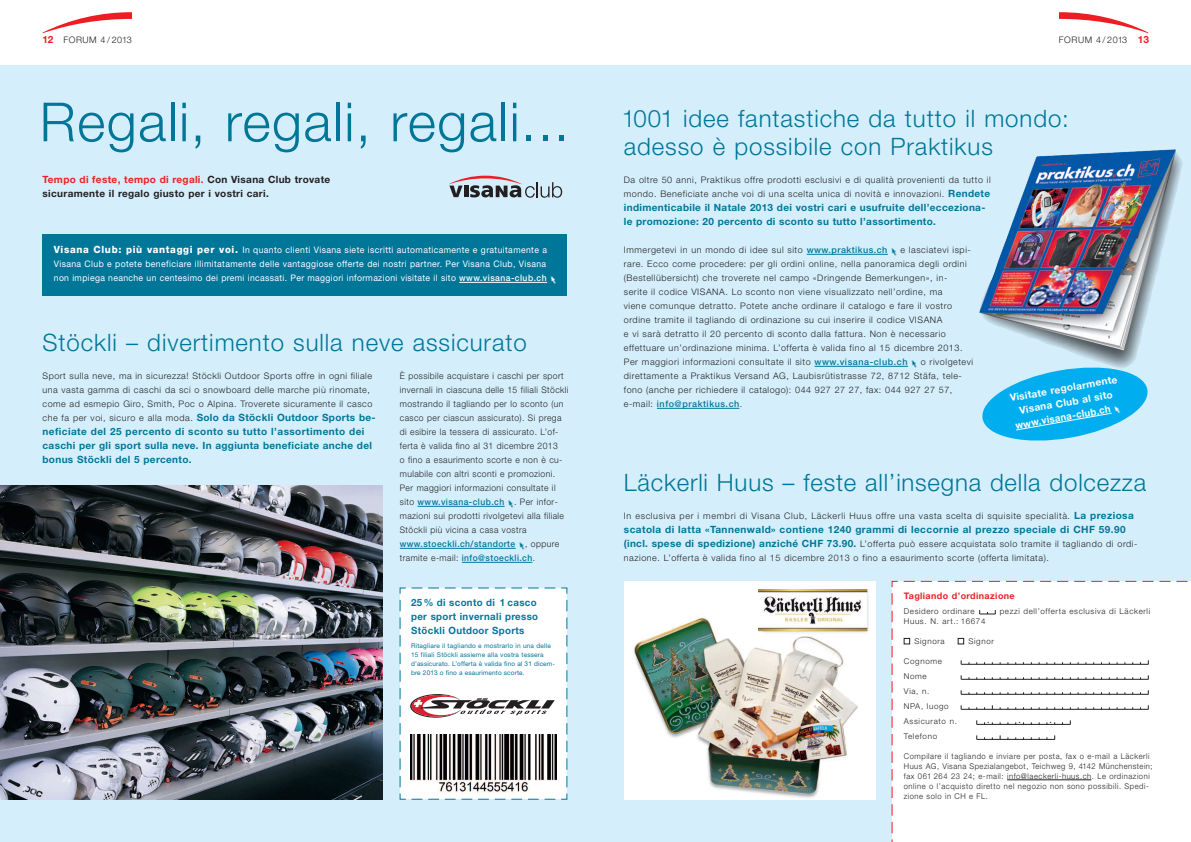
<style>
.page{position:relative;width:1191px;height:842px;background:#fff}
.page>*{position:absolute;margin:0;border:0;box-sizing:border-box;transform-origin:0 0}
.t1{font:300 54px "Helvetica Neue";letter-spacing:.025em;color:#007699}
.t2{font:300 24px/28px "Helvetica Neue";letter-spacing:.04em;color:#007699}
.t3{font:300 11px "Helvetica Neue";color:#231f20}
.t4{font:700 10px/14px "Helvetica Neue";letter-spacing:.035em;color:#007699}
.t5{font:700 10px/14px "Helvetica Neue";letter-spacing:.035em;color:#231f20}
.t6{font:700 10px "Helvetica Neue";color:#fff}
.t7{font:700 10px "Helvetica Neue";color:#fff;scale:.95 1}
.t8{font:300 9px/14px "Helvetica Neue";letter-spacing:.06em;color:#231f20}
.t9{font:300 9px/14px "Helvetica Neue";letter-spacing:.06em;color:#231f20;scale:.95 1}
.t10{font:9px/14px "Helvetica Neue";letter-spacing:.04em;color:#fff;text-align:justify;scale:.96 1}
.t11{font:700 9px "Helvetica Neue";letter-spacing:.045em;color:#ee1d23}
.t12{font:300 8px/10px "Helvetica Neue";letter-spacing:.07em;color:#231f20;scale:.95 1}
.t13{font:300 8px/15px "Helvetica Neue";letter-spacing:.07em;color:#231f20}
.t14{font:6.5px/9px "Helvetica Neue";letter-spacing:.025em;color:#007699}
.s1{font-weight:700;font-size:10px;color:#ee1d23}
.s2{color:#ee1d23}
.s3{font-weight:800;font-size:10px}
.s4{font-weight:500}
.s5{font-weight:300;font-size:9px;color:#231f20}
.s6{font-weight:500;color:#007699}
.s7{font-weight:700;font-size:10px;color:#007699}
.s8{color:#fff}
</style>
<div class="page">
<div style="left:0;top:65px;width:1191px;height:777px;background:#d4effb"></div>
<img style="left:0;top:485px;width:383px;height:314px">
<svg style="left:449px;top:176px;width:113px;height:22px"></svg>
<hr style="left:417px;top:506px;width:87px;height:1px;background:#007699">
<hr style="left:400px;top:548px;width:116px;height:1px;background:#007699">
<hr style="left:462px;top:562px;width:70px;height:1px;background:#007699">
<svg style="left:508px;top:500px;width:6px;height:8px"></svg>
<svg style="left:519px;top:542px;width:6px;height:8px"></svg>
<hr style="left:806px;top:254px;width:82px;height:1px;background:#007699">
<hr style="left:814px;top:366px;width:94px;height:1px;background:#007699">
<hr style="left:657px;top:408px;width:82px;height:1px;background:#007699">
<svg style="left:891px;top:247px;width:6px;height:9px"></svg>
<svg style="left:911px;top:359px;width:6px;height:9px"></svg>
<svg style="left:1059px;top:12px;width:89px;height:21px"></svg>
<svg style="left:43px;top:12px;width:89px;height:21px"></svg>
<svg style="left:399px;top:587px;width:168px;height:213px;background:#dadbdc"></svg>
<img style="left:979px;top:149px;width:204px;height:214px">
<div style="left:891px;top:581px;width:300px;height:261px;background:#fff"></div>
<div style="left:624px;top:581px;width:251px;height:218px;background:#fff"></div>
<img style="left:633px;top:617px;width:225px;height:181px">
<img style="left:758px;top:589px;width:111px;height:46px">
<div style="left:43px;top:234px;width:524px;height:61px;background:#007699"></div>
<hr style="left:459px;top:282px;width:88px;height:1px;background:#fff">
<svg style="left:550px;top:276px;width:6px;height:8px"></svg>
<svg style="left:982px;top:363px;width:166px;height:78px"></svg>
<p class="t8" style="left:43px;top:33px;width:91px"><span class="s1">12</span> FORUM 4 / 2013</p>
<p class="t8" style="left:1058px;top:33px;width:92px">FORUM 4 / 2013 <span class="s1">13</span></p>
<h1 class="t1" style="left:40px;top:103px;width:531px">Regali, regali, regali...</h1>
<p class="t5" style="left:43px;top:174px;width:289px"><span class="s2">Tempo di feste, tempo di regali.</span> Con Visana Club trovate sicuramente il regalo giusto per i vostri cari.</p>
<p class="t10" style="left:54px;top:244px;width:515px"><span class="s3">Visana Club: più vantaggi per voi.</span> In quanto clienti Visana siete iscritti automaticamente e gratuitamente a Visana Club e potete beneficiare illimitatamente delle vantaggiose offerte dei nostri partner. Per Visana Club, Visana non impiega neanche un centesimo dei premi incassati. Per maggiori informazioni visitate il sito <span class="s4">www.visana-club.ch</span></p>
<h2 class="t2" style="left:43px;top:331px;width:486px">Stöckli – divertimento sulla neve assicurato</h2>
<p class="t8" style="left:43px;top:370px;width:331px">Sport sulla neve, ma in sicurezza! Stöckli Outdoor Sports offre in ogni filiale una vasta gamma di caschi da sci o snowboard delle marche più rinomate, come ad esmepio Giro, Smith, Poc o Alpina. Troverete sicuramente il casco</p>
<p class="t4" style="left:43px;top:412px;width:334px"><span class="s5">che fa per voi, sicuro e alla moda.</span> Solo da Stöckli Outdoor Sports be&shy;neficiate del 25 percento di sconto su tutto l’assortimento dei caschi per gli sport sulla neve. In aggiunta beneficiate anche del bonus Stöckli del 5 percento.</p>
<p class="t9" style="left:400px;top:370px;width:179px">È possibile acquistare i caschi per sport invernali in ciascuna delle 15 filiali Stöckli mostrando il tagliando per lo sconto (un casco per ciascun assicurato). Si prega di esibire la tessera di assicurato. L’of&shy;ferta è valida fino al 31 dicembre 2013<br>o fino a esaurimento scorte e non è cu&shy;mulabile con altri sconti e promozioni.<br>Per maggiori informazioni consultate il sito <span class="s6">www.visana-club.ch</span> . Per infor&shy;mazioni sui prodotti rivolgetevi alla filiale Stöckli più vicina a casa vostra <span class="s6">www.stoeckli.ch/standorte</span> , oppure tramite e-mail: <span class="s6">info@stoeckli.ch</span>.</p>
<p class="t4" style="left:411px;top:596px;width:128px">25% di sconto di 1 casco per sport invernali presso<br>Stöckli Outdoor Sports</p>
<p class="t14" style="left:411px;top:642px;width:145px">Ritagliare il tagliando e mostrarlo in una delle 15 filiali Stöckli assieme alla vostra tessera d’assicurato. L’offerta è valida fino al 31 dicem&shy;bre 2013 o fino a esaurimento scorte.</p>
<h2 class="t2" style="left:622px;top:107px;width:448px">1001 idee fantastiche da tutto il mondo: adesso è possibile con Praktikus</h2>
<p class="t8" style="left:624px;top:174px;width:368px">Da oltre 50 anni, Praktikus offre prodotti esclusivi e di qualità provenienti da tutto il mondo. Beneficiate anche voi di una scelta unica di novità e innovazioni. <span class="s7">Rendete</span></p>
<p class="t4" style="left:624px;top:202px;width:363px">indimenticabile il Natale 2013 dei vostri cari e usufruite dell’ecceziona&shy;le promozione: 20 percento di sconto su tutto l’assortimento.</p>
<p class="t8" style="left:624px;top:244px;width:265px">Immergetevi in un mondo di idee sul sito <span class="s6">www.praktikus.ch</span></p>
<p class="t8" style="left:624px;top:244px;width:348px;text-indent:277px">e lasciatevi ispi&shy;rare. Ecco come procedere: per gli ordini online, nella panoramica degli ordini (Bestellübersicht) che troverete nel campo «Dringende Bemerkungen», in&shy;serite il codice VISANA. Lo sconto non viene visualizzato nell’ordine, ma<br>viene comunque detratto. Potete anche ordinare il catalogo e fare il vostro ordine tramite il tagliando di ordinazione su cui inserire il codice VISANA<br>e vi sarà detratto il 20 percento di sconto dalla fattura. Non è necessario effettuare un’ordinazione minima. L’offerta è valida fino al 15 dicembre 2013.<br>Per maggiori informazioni consultate il sito <span class="s6">www.visana-club.ch</span></p>
<p class="t8" style="left:624px;top:356px;width:351px;text-indent:297px">o rivolgetevi direttamente a Praktikus Versand AG, Laubisrütistrasse 72, 8712 Stäfa, tele&shy;fono (anche per richiedere il catalogo): 044 927 27 27, fax: 044 927 27 57, e-mail: <span class="s6">info@praktikus.ch</span>.</p>
<p class="t6" style="left:1009px;top:394px;width:110px;rotate:-10deg">Visitate regolarmente</p>
<p class="t6" style="left:1019px;top:407px;width:96px;rotate:-10deg">Visana Club al sito</p>
<p class="t7" style="left:1014px;top:422px;width:103px;rotate:-10deg">www.visana-club.ch</p>
<h2 class="t2" style="left:624px;top:471px;width:524px">Läckerli Huus – feste all’insegna della dolcezza</h2>
<p class="t8" style="left:624px;top:510px;width:511px">In esclusiva per i membri di Visana Club, Läckerli Huus offre una vasta scelta di squisite specialità. <span class="s7">La preziosa</span></p>
<p class="t4" style="left:624px;top:524px;width:503px">scatola di latta «Tannenwald» contiene 1240 grammi di leccornie al prezzo speciale di CHF 59.90</p>
<p class="t8" style="left:624px;top:538px;width:515px"><span class="s7">(incl. spese di spedizione) anziché CHF 73.90.</span> L’offerta può essere acquistata solo tramite il tagliando di ordi&shy;nazione. L’offerta è valida fino al 15 dicembre 2013 o fino a esaurimento scorte (offerta limitata).</p>
<p class="t11" style="left:904px;top:592px;width:112px">Tagliando d’ordinazione</p>
<p class="t13" style="left:904px;top:604px;width:72px">Desidero ordinare</p>
<p class="t13" style="left:999px;top:604px;width:152px">pezzi dell’offerta esclusiva di Läckerli</p>
<p class="t13" style="left:904px;top:614px;width:83px">Huus. N. art.: 16674</p>
<p class="t13" style="left:904px;top:634px;width:42px"><span class="s8">■</span> Signora</p>
<p class="t13" style="left:958px;top:634px;width:38px"><span class="s8">■</span> Signor</p>
<p class="t13" style="left:904px;top:654px;width:55px">Cognome<br>Nome<br>Via, n.<br>NPA, luogo<br>Assicurato n.</p>
<p class="t3" style="left:987px;top:715px;width:5px">.</p>
<p class="t3" style="left:1018px;top:715px;width:5px">.</p>
<p class="t3" style="left:1049px;top:715px;width:5px">.</p>
<p class="t13" style="left:904px;top:729px;width:35px">Telefono</p>
<p class="t12" style="left:904px;top:752px;width:263px">Compilare il tagliando e inviare per posta, fax o e-mail a Läckerli Huus AG, Visana Spezialangebot, Teichweg 9, 4142 Münchenstein; fax 061 264 23 24; e-mail: info@laeckerli-huus.ch. Le ordinazioni online o l’acquisto diretto nel negozio non sono possibili. Spedi&shy;zione solo in CH e FL.</p>
</div>
